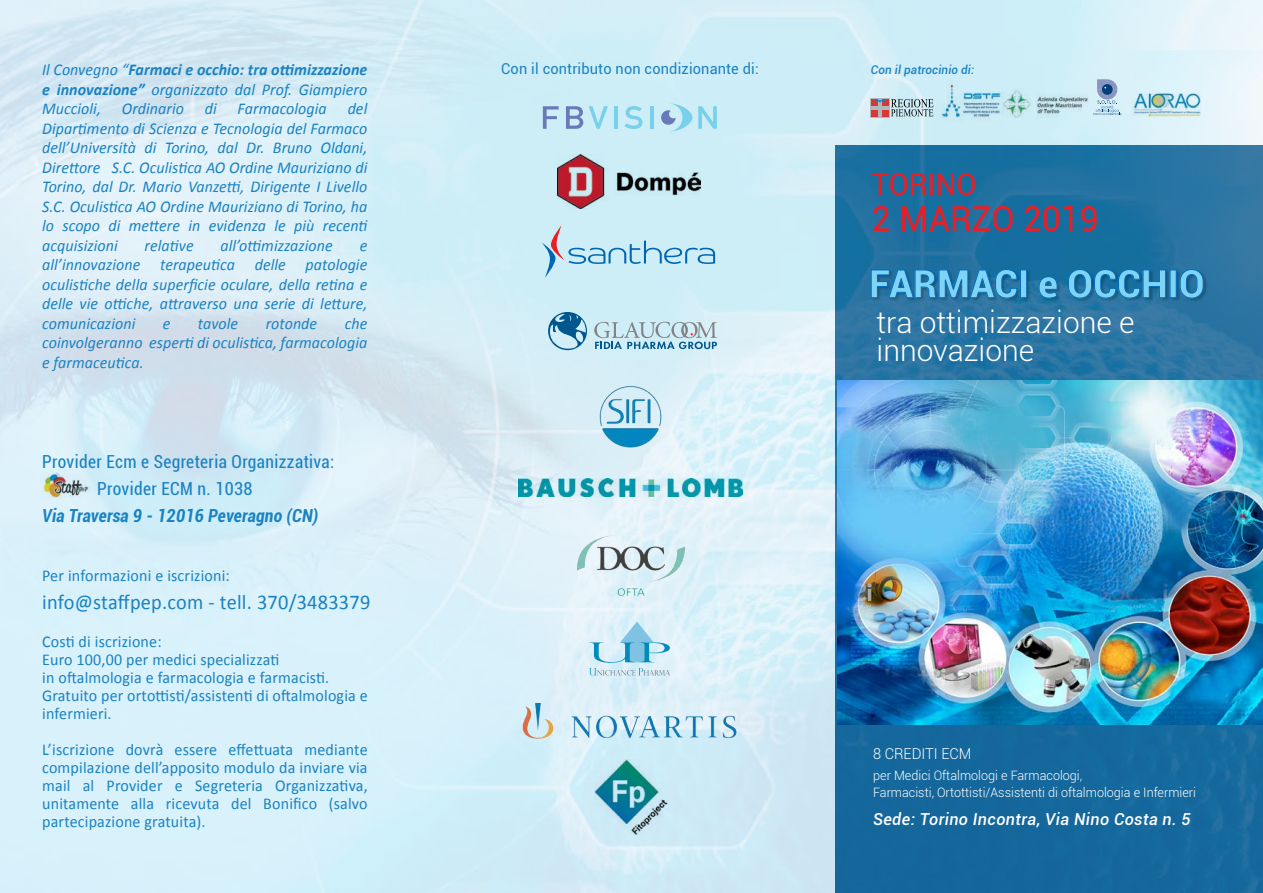
<style>
.page{position:relative;width:1263px;height:893px;background:#fff}
.page>*{position:absolute;margin:0;border:0;box-sizing:border-box;transform-origin:0 0}
.t1{font:900 39px "Roboto";letter-spacing:-.01em;color:#7ed3f7}
.t2{font:34.5px "Roboto";color:#ed1d24}
.t3{font:300 30px/28.5px "Roboto";color:#fff}
.t4{font:30px "Roboto";color:#ed1d24}
.t5{font:21px "Calibri";letter-spacing:.01em;color:#1a82c1}
.t6{font:condensed 18px/27px "Roboto";letter-spacing:.02em;color:#1a82c1}
.t7{font:italic 700 condensed 18px "Roboto";letter-spacing:.01em;color:#1a82c1}
.t8{font:italic 16.5px/19.5px "Calibri";letter-spacing:.005em;color:#1a82c1;text-align:justify}
.t9{font:16.5px/18px "Calibri";letter-spacing:.01em;color:#1a82c1}
.t10{font:italic 700 16.5px "Calibri";letter-spacing:.005em;color:#1a82c1}
.t11{font:italic 500 16.5px "Roboto";letter-spacing:.025em;color:#fff}
.t12{font:15px "Roboto";letter-spacing:.01em;color:#1a82c1}
.t13{font:300 15px "Roboto";color:#fff}
.t14{font:300 13.05px/17.9px "Roboto";color:#fff}
.t15{font:italic 500 12px "Roboto";letter-spacing:.01em;color:#1a82c1}
.s1{font-weight:400}
.s2{font-weight:700}
</style>
<div class="page">
<img style="left:0;top:0;width:1263px;height:893px">
<img style="left:867px;top:263px;width:343px;height:51px">
<svg style="left:871px;top:269px;width:146px;height:29px"></svg>
<div style="left:1020px;top:270px;width:7px;height:28px;border:1px solid #006eb9"></div>
<svg style="left:1039px;top:276px;width:18px;height:22px"></svg>
<svg style="left:1068px;top:269px;width:98px;height:29px"></svg>
<div style="left:1170px;top:270px;width:6px;height:28px;border:1px solid #006eb9"></div>
<svg style="left:1180px;top:269px;width:23px;height:29px"></svg>
<img style="left:41px;top:469px;width:50px;height:31px">
<img style="left:837px;top:381px;width:426px;height:343px">
<svg style="left:589px;top:621px;width:81px;height:55px"></svg>
<svg style="left:543px;top:106px;width:16px;height:23px"></svg>
<svg style="left:566px;top:106px;width:17px;height:23px"></svg>
<svg style="left:589px;top:106px;width:19px;height:23px"></svg>
<hr style="left:614px;top:106px;width:4px;height:23px;background:#79d0ea">
<svg style="left:624px;top:106px;width:18px;height:23px"></svg>
<hr style="left:650px;top:106px;width:4px;height:23px;background:#79d0ea">
<svg style="left:661px;top:103px;width:56px;height:29px"></svg>
<svg style="left:542px;top:225px;width:173px;height:53px"></svg>
<img style="left:519px;top:479px;width:223px;height:17px">
<img style="left:598px;top:384px;width:65px;height:65px">
<img style="left:558px;top:155px;width:143px;height:54px">
<img style="left:574px;top:532px;width:113px;height:65px">
<img style="left:521px;top:701px;width:217px;height:39px">
<img style="left:594px;top:760px;width:75px;height:75px">
<svg style="left:548px;top:312px;width:39px;height:38px"></svg>
<svg style="left:594px;top:322px;width:123px;height:27px"></svg>
<img style="left:936px;top:81px;width:70px;height:42px">
<svg style="left:1093px;top:80px;width:28px;height:35px"></svg>
<img style="left:1002px;top:89px;width:86px;height:28px">
<img style="left:1127px;top:91px;width:78px;height:29px">
<svg style="left:870px;top:98px;width:20px;height:19px"></svg>
<svg style="left:871px;top:99px;width:62px;height:17px"></svg>
<p class="t10" style="left:42px;top:59px;width:327px"><span class="s1">Il Convegno “</span>Farmaci e occhio: tra ottimizzazione</p>
<p class="t12" style="left:501px;top:58px;width:259px">Con il contributo non condizionante di:</p>
<p class="t15" style="left:871px;top:61px;width:105px">Con il patrocinio di:</p>
<p class="t8" style="left:42px;top:79px;width:327px"><span class="s2">e innovazione”</span> organizzato dal Prof. Giampiero<br>Muccioli,</p>
<p class="t8" style="left:42px;top:98px;width:327px;text-indent:305px">del Dipartimento di Scienza e Tecnologia del Farmaco dell’Università di Torino, dal Dr. Bruno Oldani, Direttore S.C. Oculistica AO Ordine Mauriziano di Torino, dal Dr. Mario Vanzetti, Dirigente I Livello S.C. Oculistica AO Ordine Mauriziano di Torino, ha lo scopo di mettere in evidenza le più recenti acquisizioni</p>
<p class="t8" style="left:122px;top:98px;width:64px">Ordinario</p>
<p class="t8" style="left:205px;top:98px;width:13px">di</p>
<p class="t8" style="left:238px;top:98px;width:91px">Farmacologia</p>
<h3 class="t4" style="left:872px;top:163px;width:107px">TORINO</h3>
<h2 class="t2" style="left:872px;top:194px;width:229px">2 MARZO 2019</h2>
<p class="t8" style="left:145px;top:235px;width:51px">relative</p>
<p class="t8" style="left:221px;top:235px;width:114px">all’ottimizzazione</p>
<p class="t8" style="left:42px;top:235px;width:327px;text-indent:317px">e all’innovazione terapeutica delle patologie oculistiche della superficie oculare, della retina e delle vie ottiche, attraverso una serie di letture, comunicazioni</p>
<h1 class="t1" style="left:869px;top:256px;width:337px">FARMACI e OCCHIO</h1>
<h3 class="t3" style="left:876px;top:307px;width:260px">tra ottimizzazione e innovazione</h3>
<p class="t8" style="left:42px;top:313px;width:327px;text-indent:303px">che coinvolgeranno esperti di oculistica, farmacologia e farmaceutica.</p>
<p class="t8" style="left:163px;top:313px;width:9px">e</p>
<p class="t8" style="left:198px;top:313px;width:42px">tavole</p>
<p class="t8" style="left:266px;top:313px;width:53px">rotonde</p>
<p class="t6" style="left:97px;top:448px;width:239px;text-indent:-55px">Provider Ecm e Segreteria Organizzativa:<br>Provider ECM n. 1038</p>
<p class="t7" style="left:42px;top:503px;width:278px">Via Traversa 9 - 12016 Peveragno (CN)</p>
<p class="t9" style="left:42px;top:566px;width:189px">Per informazioni e iscrizioni:</p>
<p class="t5" style="left:42px;top:589px;width:330px">info@staffpep.com - tell. 370/3483379</p>
<p class="t9" style="left:42px;top:633px;width:327px">Costi di iscrizione:<br>Euro 100,00 per medici specializzati<br>in oftalmologia e farmacologia e farmacisti.<br>Gratuito per ortottisti/assistenti di oftalmologia e infermieri.</p>
<p class="t9" style="left:42px;top:741px;width:327px;text-align:justify">L’iscrizione dovrà essere effettuata mediante compilazione dell’apposito modulo da inviare via mail al Provider e Segreteria Organizzativa, unitamente alla ricevuta del Bonifico (salvo partecipazione gratuita).</p>
<p class="t13" style="left:873px;top:743px;width:100px">8 CREDITI ECM</p>
<p class="t14" style="left:873px;top:766px;width:324px">per Medici Oftalmologi e Farmacologi,<br>Farmacisti, Ortottisti/Assistenti di oftalmologia e Infermieri</p>
<p class="t11" style="left:873px;top:807px;width:319px">Sede: Torino Incontra, Via Nino Costa n. 5</p>
</div>
